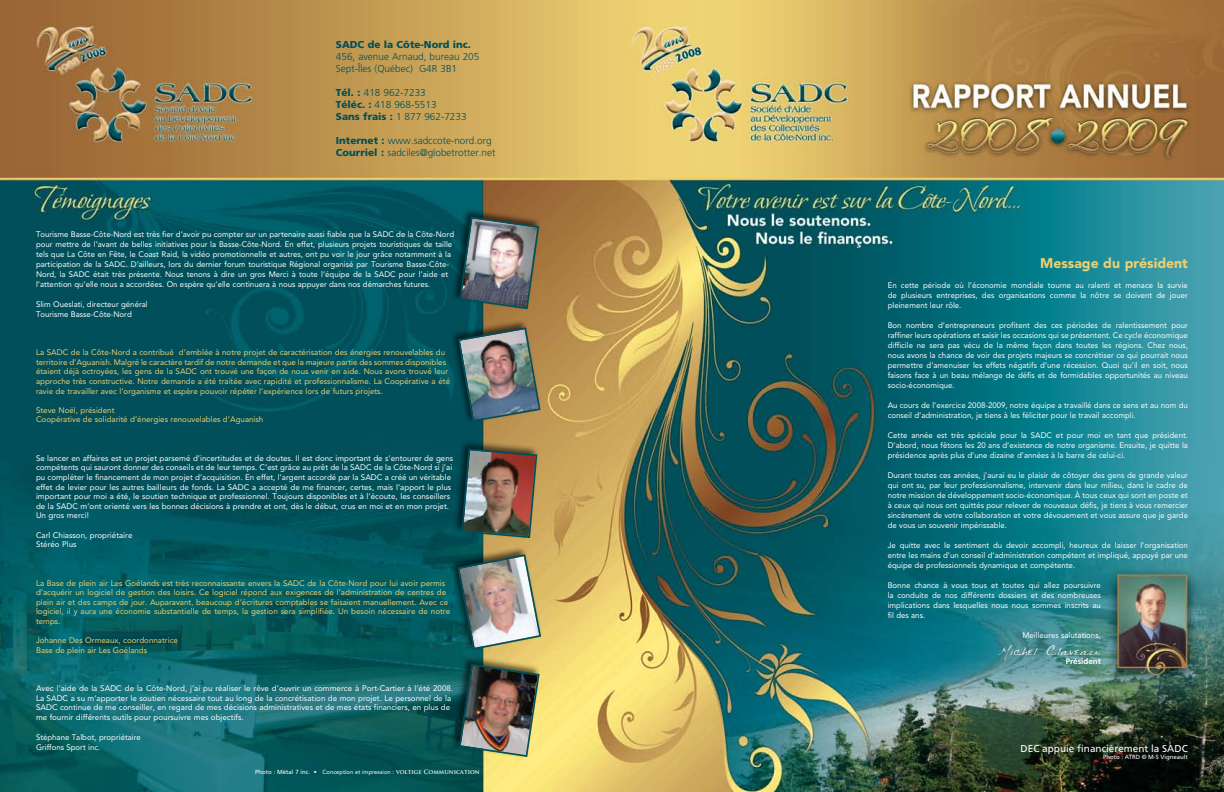
<style>
.page{position:relative;width:1224px;height:792px;background:#fff}
.page>*{position:absolute;margin:0;border:0;box-sizing:border-box;transform-origin:0 0}
.t1{font:900 14px "Avenir";color:#edcf71}
.t2{font:14px "Bethanys Hand";color:#fff}
.t3{font:300 10px/12px "Frutiger";color:#004f5a}
.t4{font:10px "Frutiger";color:#fff}
.t5{font:900 10px "Frutiger";color:#004f5a}
.t6{font:8px/10px "Avenir";color:#fff}
.t7{font:8px/9.6px "Avenir";color:#edcf71}
.t8{font:700 8px "Frutiger";color:#fff}
.t9{font:6px "Avenir";color:#fff}
.t10{font:6px "Frutiger";color:#fff}
.s1{font-weight:900}
.s2{font-family:"Frutiger"}
.s3{font-family:"Trajan Pro";font-weight:700}
</style>
<div class="page">
<img style="left:0;top:0;width:1224px;height:792px">
<div style="left:450px;top:207px;width:90px;height:103px;background:#000;opacity:.6"></div>
<img style="left:458px;top:216px;width:82px;height:94px">
<div style="left:449px;top:318px;width:93px;height:105px;background:#000;opacity:.6"></div>
<img style="left:457px;top:326px;width:85px;height:97px">
<div style="left:452px;top:439px;width:86px;height:100px;background:#000;opacity:.6"></div>
<img style="left:460px;top:448px;width:78px;height:91px">
<div style="left:448px;top:545px;width:94px;height:106px;background:#000;opacity:.6"></div>
<img style="left:456px;top:553px;width:86px;height:98px">
<div style="left:450px;top:655px;width:91px;height:103px;background:#000;opacity:.6"></div>
<img style="left:458px;top:663px;width:83px;height:95px">
<p class="t5" style="left:336px;top:39px;width:136px">SADC de la Côte-Nord inc.</p>
<p class="t3" style="left:336px;top:51px;width:145px">456, avenue Arnaud, bureau 205<br>Sept-Îles (Québec) G4R 3B1</p>
<p class="t3" style="left:336px;top:87px;width:132px"><span class="s1">Tél. :</span> 418 962-7233<br><span class="s1">Téléc. :</span> 418 968-5513<br><span class="s1">Sans frais :</span> 1 877 962-7233</p>
<p class="t3" style="left:336px;top:135px;width:161px"><span class="s1">Internet :</span> www.sadccote-nord.org<br><span class="s1">Courriel :</span> sadciles@globetrotter.net</p>
<p class="t6" style="left:36px;top:229px;width:420px">Tourisme Basse-Côte-Nord est très fier d’avoir pu compter sur un partenaire aussi fiable que la SADC de la Côte-Nord pour mettre de l’avant de belles initiatives pour la Basse-Côte-Nord. En effet, plusieurs projets touristiques de taille tels que La Côte en Fête, le Coast Raid, la vidéo promotionnelle et autres, ont pu voir le jour grâce notamment à la participation de la SADC. D’ailleurs, lors du dernier forum touristique Régional organisé par Tourisme Basse-Côte-Nord, la SADC était très présente. Nous tenons à dire un gros Merci à toute l’équipe de la SADC pour l’aide et l’attention qu’elle nous a accordées. On espère qu’elle continuera à nous appuyer dans nos démarches futures.</p>
<p class="t6" style="left:36px;top:299px;width:113px">Slim Oueslati, directeur général<br>Tourisme Basse-Côte-Nord</p>
<p class="t7" style="left:36px;top:348px;width:416px">La SADC de la Côte-Nord a contribué d’emblée à notre projet de caractérisation des énergies renouvelables du territoire d’Aguanish. Malgré le caractère tardif de notre demande et que la majeure partie des sommes disponibles étaient déjà octroyées, les gens de la SADC ont trouvé une façon de nous venir en aide. Nous avons trouvé leur approche très constructive. Notre demande a été traitée avec rapidité et professionnalisme. La Coopérative a été ravie de travailler avec l’organisme et espère pouvoir répéter l’expérience lors de futurs projets.</p>
<p class="t7" style="left:36px;top:405px;width:229px">Steve Noël, président<br>Coopérative de solidarité d’énergies renouvelables d’Aguanish</p>
<p class="t6" style="left:36px;top:453px;width:419px;line-height:9.6px">Se lancer en affaires est un projet parsemé d’incertitudes et de doutes. Il est donc important de s’entourer de gens compétents qui sauront donner des conseils et de leur temps. C’est grâce au prêt de la SADC de la Côte-Nord si j’ai pu compléter le financement de mon projet d’acquisition. En effet, l’argent accordé par la SADC a créé un véritable effet de levier pour les autres bailleurs de fonds. La SADC a accepté de me financer, certes, mais l’apport le plus important pour moi a été, le soutien technique et professionnel. Toujours disponibles et à l’écoute, les conseillers de la SADC m’ont orienté vers les bonnes décisions à prendre et ont, dès le début, crus en moi et en mon projet.<br>Un gros merci!</p>
<p class="t6" style="left:36px;top:530px;width:98px;line-height:9.6px">Carl Chiasson, propriétaire<br>Stéréo Plus</p>
<p class="t7" style="left:36px;top:578px;width:416px">La Base de plein air Les Goélands est très reconnaissante envers la SADC de la Côte-Nord pour lui avoir permis d’acquérir un logiciel de gestion des loisirs. Ce logiciel répond aux exigences de l’administration de centres de plein air et des camps de jour. Auparavant, beaucoup d’écritures comptables se faisaient manuellement. Avec ce logiciel, il y aura une économie substantielle de temps, la gestion sera simplifiée. Un besoin nécessaire de notre temps.</p>
<p class="t7" style="left:36px;top:636px;width:143px">Johanne Des Ormeaux, coordonnatrice<br>Base de plein air Les Goélands</p>
<p class="t6" style="left:36px;top:684px;width:419px;line-height:9.6px">Avec l’aide de la SADC de la Côte-Nord, j’ai pu réaliser le rêve d’ouvrir un commerce à Port-Cartier à l’été 2008.<br>La SADC a su m’apporter le soutien nécessaire tout au long de la concrétisation de mon projet. Le personnel de la SADC continue de me conseiller, en regard de mes décisions administratives et de mes états financiers, en plus de me fournir différents outils pour poursuivre mes objectifs.</p>
<p class="t6" style="left:36px;top:732px;width:106px">Stéphane Talbot, propriétaire<br>Griffons Sport inc.</p>
<p class="t4" style="left:1021px;top:743px;width:169px">DEC appuie financièrement la SADC</p>
<p class="t10" style="left:1103px;top:754px;width:86px">Photo : ATRD © M-S Vigneault</p>
<h1 class="t1" style="left:1040px;top:255px;width:149px">Message du président</h1>
<p class="t6" style="left:888px;top:280px;width:302px;text-align:justify">En cette période où l’économie mondiale tourne au ralenti et menace la survie de plusieurs entreprises, des organisations comme la nôtre se doivent de jouer pleinement leur rôle.</p>
<p class="t6" style="left:888px;top:320px;width:302px;text-align:justify">Bon nombre d’entrepreneurs profitent des ces périodes de ralentissement pour raffiner leurs opérations et saisir les occasions qui se présentent. Ce cycle économique difficile ne sera pas vécu de la même façon dans toutes les régions. Chez nous, nous avons la chance de voir des projets majeurs se concrétiser ce qui pourrait nous permettre d’amenuiser les effets négatifs d’une récession. Quoi qu’il en soit, nous faisons face à un beau mélange de défis et de formidables opportunités au niveau socio-économique.</p>
<p class="t6" style="left:888px;top:400px;width:302px">Au cours de l’exercice 2008-2009, notre équipe a travaillé dans ce sens et au nom du conseil d’administration, je tiens à les féliciter pour le travail accompli.</p>
<p class="t6" style="left:888px;top:430px;width:302px;text-align:justify">Cette année est très spéciale pour la SADC et pour moi en tant que président.<br>D’abord, nous fêtons les 20 ans d’existence de notre organisme. Ensuite, je quitte la présidence après plus d’une dizaine d’années à la barre de celui-ci.</p>
<p class="t6" style="left:888px;top:470px;width:302px;text-align:justify">Durant toutes ces années, j’aurai eu le plaisir de côtoyer des gens de grande valeur qui ont su, par leur professionnalisme, intervenir dans leur milieu, dans le cadre de notre mission de développement socio-économique. À tous ceux qui sont en poste et à ceux qui nous ont quittés pour relever de nouveaux défis, je tiens à vous remercier sincèrement de votre collaboration et votre dévouement et vous assure que je garde de vous un souvenir impérissable.</p>
<p class="t6" style="left:888px;top:540px;width:302px;text-align:justify">Je quitte avec le sentiment du devoir accompli, heureux de laisser l’organisation entre les mains d’un conseil d’administration compétent et impliqué, appuyé par une équipe de professionnels dynamique et compétente.</p>
<p class="t6" style="left:888px;top:580px;width:215px;text-align:justify">Bonne chance à vous tous et toutes qui allez poursuivre la conduite de nos différents dossiers et des nombreuses implications dans lesquelles nous nous sommes inscrits au fil des ans.</p>
<p class="t6" style="left:1023px;top:630px;width:80px">Meilleures salutations,</p>
<h1 class="t2" style="left:997px;top:642px;width:106px">Michel Claveau</h1>
<p class="t8" style="left:1066px;top:657px;width:37px">Président</p>
<p class="t9" style="left:255px;top:768px;width:226px"><span class="s2">Photo : Métal 7 inc. •</span> Conception et impression : <span class="s3">VOLTIGE COMMUNICATION</span></p>
</div>
